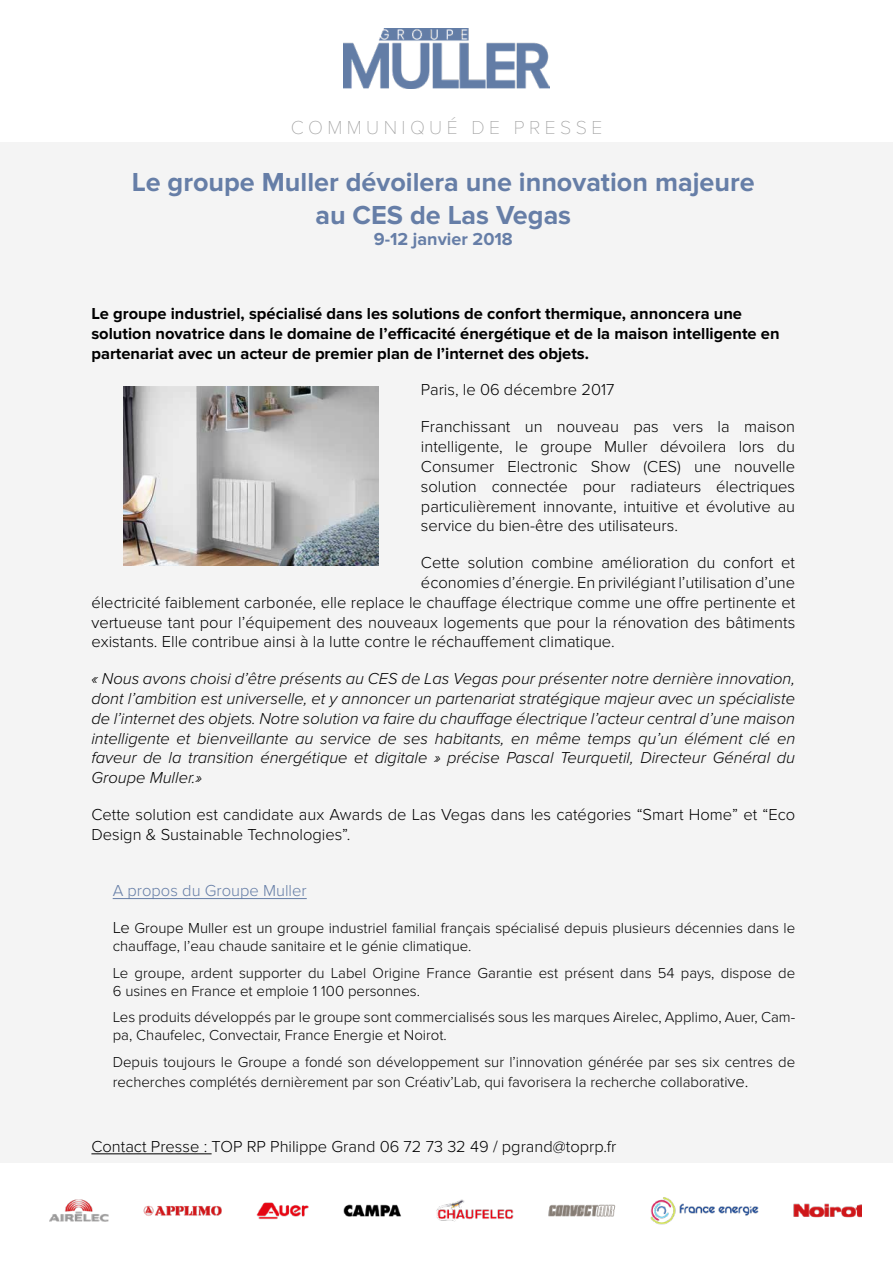
<style>
.page{position:relative;width:893px;height:1263px;background:#fff}
.page>*{position:absolute;margin:0;border:0;box-sizing:border-box;transform-origin:0 0}
.t1{font:700 27px/32.4px "Proxima Nova";color:#667ea7;text-align:center}
.t2{font:100 19.5px "Proxima Nova T";letter-spacing:.225em;color:#9f9f9f}
.t3{font:700 18px "Proxima Nova";color:#667ea7}
.t4{font:300 16.5px/19.8px "Proxima Nova";color:#000;text-align:justify}
.t5{font:italic 300 16.5px/19.8px "Proxima Nova";color:#000;text-align:justify}
.t6{font:700 16.5px/19.8px "Proxima Nova";color:#000}
.t7{font:300 16.5px "Proxima Nova";color:#667ea7}
.t8{font:300 15px/18px "Proxima Nova";color:#000}
.s1{font-size:16.5px}
</style>
<div class="page">
<div style="left:0;top:142px;width:893px;height:1021px;background:#f4f4f4"></div>
<hr style="left:113px;top:898px;width:194px;height:1px;background:#667ea7">
<hr style="left:91px;top:1153px;width:121px;height:1px;background:#000">
<img style="left:123px;top:387px;width:255px;height:179px">
<img style="left:343px;top:28px;width:207px;height:60px">
<img style="left:49px;top:1197px;width:812px;height:28px">
<p class="t2" style="left:291px;top:117px;width:313px">COMMUNIQUÉ DE PRESSE</p>
<h1 class="t1" style="left:132px;top:167px;width:624px">Le groupe Muller dévoilera une innovation majeure au CES de Las Vegas</h1>
<p class="t3" style="left:374px;top:229px;width:140px">9-12 janvier 2018</p>
<p class="t6" style="left:91px;top:304px;width:690px">Le groupe industriel, spécialisé dans les solutions de confort thermique, annoncera une solution novatrice dans le domaine de l’efficacité énergétique et de la maison intelligente en partenariat avec un acteur de premier plan de l’internet des objets.</p>
<p class="t4" style="left:421px;top:380px;width:195px">Paris, le 06 décembre 2017</p>
<p class="t4" style="left:421px;top:417px;width:376px">Franchissant un nouveau pas vers la maison intelligente, le groupe Muller dévoilera lors du Consumer Electronic Show (CES) une nouvelle solution connectée pour radiateurs électriques particulièrement innovante, intuitive et évolutive au service du bien-être des utilisateurs.</p>
<p class="t4" style="left:421px;top:553px;width:376px">Cette solution combine amélioration du confort et</p>
<p class="t4" style="left:421px;top:573px;width:376px">économies d’énergie. En privilégiant l’utilisation d’une</p>
<p class="t4" style="left:91px;top:592px;width:705px">électricité faiblement carbonée, elle replace le chauffage électrique comme une offre pertinente et</p>
<p class="t4" style="left:91px;top:612px;width:705px">vertueuse tant pour l’équipement des nouveaux logements que pour la rénovation des bâtiments</p>
<p class="t4" style="left:91px;top:632px;width:525px">existants. Elle contribue ainsi à la lutte contre le réchauffement climatique.</p>
<p class="t5" style="left:91px;top:669px;width:705px">« Nous avons choisi d’être présents au CES de Las Vegas pour présenter notre dernière innovation, dont l’ambition est universelle, et y annoncer un partenariat stratégique majeur avec un spécialiste de l’internet des objets. Notre solution va faire du chauffage électrique l’acteur central d’une maison intelligente et bienveillante au service de ses habitants, en même temps qu’un élément clé en faveur de la transition énergétique et digitale » précise Pascal Teurquetil, Directeur Général du Groupe Muller.»</p>
<p class="t4" style="left:91px;top:805px;width:705px">Cette solution est candidate aux Awards de Las Vegas dans les catégories “Smart Home” et “Eco<br>Design &amp; Sustainable Technologies”.</p>
<p class="t7" style="left:113px;top:881px;width:196px">A propos du Groupe Muller</p>
<p class="t8" style="left:113px;top:919px;width:684px"><span class="s1">Le</span> Groupe Muller est un groupe industriel familial français spécialisé depuis plusieurs décennies dans le chauffage, l’eau chaude sanitaire et le génie climatique.</p>
<p class="t8" style="left:113px;top:964px;width:684px">Le groupe, ardent supporter du Label Origine France Garantie est présent dans 54 pays, dispose de<br>6 usines en France et emploie 1 100 personnes.</p>
<p class="t8" style="left:113px;top:1008px;width:684px">Les produits développés par le groupe sont commercialisés sous les marques Airelec, Applimo, Auer, Cam&shy;pa, Chaufelec, Convectair, France Energie et Noirot.</p>
<p class="t8" style="left:113px;top:1052px;width:684px;line-height:19.8px">Depuis toujours le Groupe a fondé son développement sur l’innovation générée par ses six centres de recherches complétés dernièrement par son Créativ’Lab, qui favorisera la recherche collaborati<span class="s1">ve.</span></p>
<p class="t4" style="left:91px;top:1136px;width:526px">Contact Presse : TOP RP Philippe Grand 06 72 73 32 49 / pgrand@toprp.fr</p>
</div>
